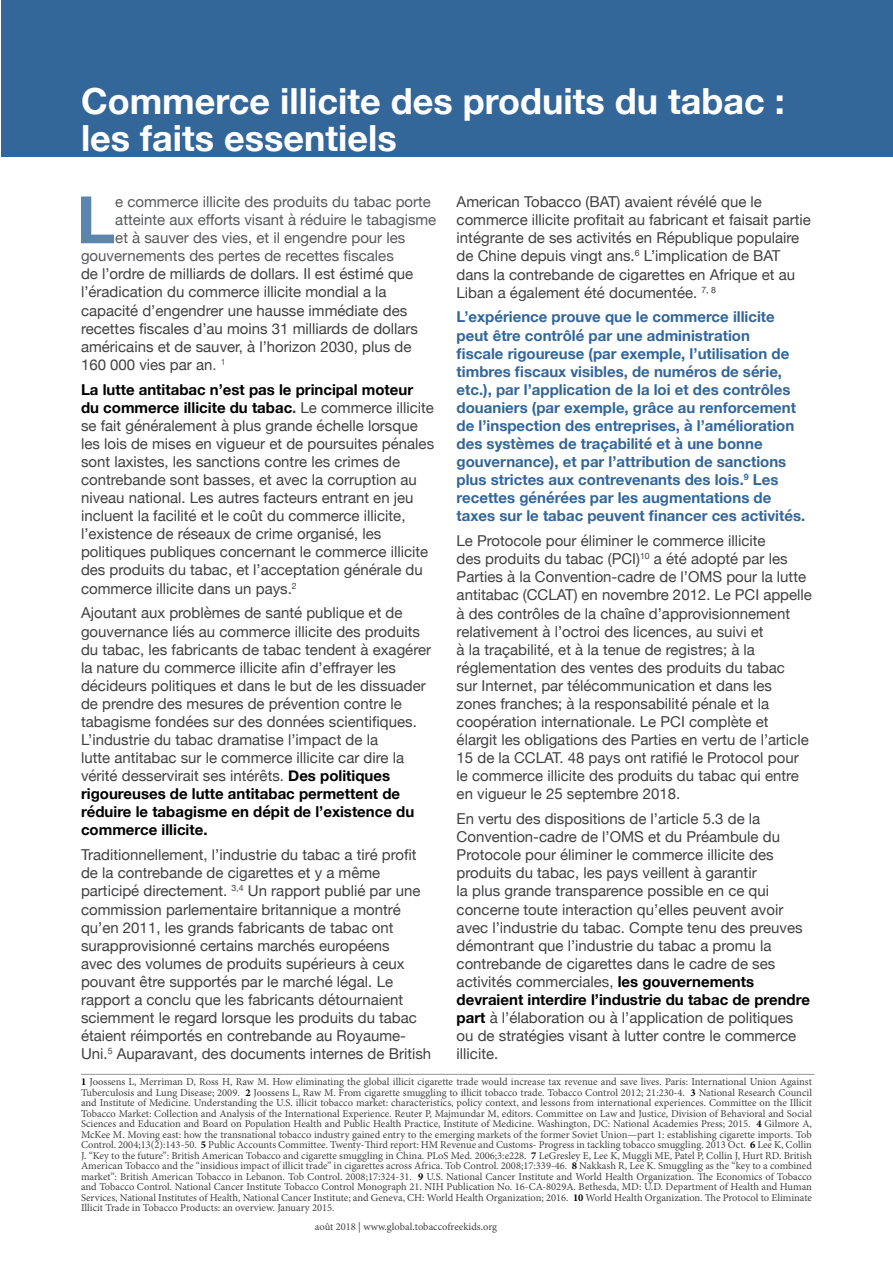
<style>
.page{position:relative;width:893px;height:1263px;background:#fff}
.page>*{position:absolute;margin:0;border:0;box-sizing:border-box;transform-origin:0 0}
.t1{font:700 65.4px "Helvetica Neue";color:#5c85ad}
.t2{font:700 36px/37.5px "Helvetica Neue";color:#fff}
.t3{font:15px/18.1px "Helvetica Neue";color:#414042}
.t4{font:700 15px/18.1px "Helvetica Neue";color:#369}
.t5{font:15px "Helvetica Neue";color:#58595b}
.t6{font:10.5px/10.5px "Minion Pro";color:#414042;text-align:justify}
.s1{font-weight:700;color:#000}
.s2{color:#58595b}
.s3{font-weight:700}
</style>
<div class="page">
<div style="left:1px;top:0;width:892px;height:156px;background:#369"></div>
<hr style="left:81px;top:1074px;width:733px;height:1px;background:#939598">
<h2 class="t2" style="left:81px;top:83px;width:705px">Commerce illicite des produits du tabac : les faits essentiels</h2>
<p class="t3" style="left:457px;top:194px;width:356px">American Tobacco (BAT) avaient révélé que le commerce illicite profitait au fabricant et faisait partie intégrante de ses activités en République populaire de Chine depuis vingt ans.<sup>6</sup> L’implication de BAT dans la contrebande de cigarettes en Afrique et au Liban a également été documentée. <sup>7,</sup> <sup>8</sup></p>
<p class="t4" style="left:457px;top:308px;width:350px">L’expérience prouve que le commerce illicite peut être contrôlé par une administration<br>fiscale rigoureuse (par exemple, l’utilisation de timbres fiscaux visibles, de numéros de série, etc.), par l’application de la loi et des contrôles douaniers (par exemple, grâce au renforcement de l’inspection des entreprises, à l’amélioration des systèmes de traçabilité et à une bonne gouvernance), et par l’attribution de sanctions plus strictes aux contrevenants des lois.<sup>9</sup> Les recettes générées par les augmentations de taxes sur le tabac peuvent financer ces activités.</p>
<p class="t3" style="left:457px;top:533px;width:357px">Le Protocole pour éliminer le commerce illicite<br>des produits du tabac (PCI)<sup>10</sup> a été adopté par les Parties à la Convention-cadre de l’OMS pour la lutte antitabac (CCLAT) en novembre 2012. Le PCI appelle à des contrôles de la chaîne d’approvisionnement relativement à l’octroi des licences, au suivi et<br>à la traçabilité, et à la tenue de registres; à la réglementation des ventes des produits du tabac<br>sur Internet, par télécommunication et dans les zones franches; à la responsabilité pénale et la coopération internationale. Le PCI complète et élargit les obligations des Parties en vertu de l’article 15 de la CCLAT. 48 pays ont ratifié le Protocol pour le commerce illicite des produits du tabac qui entre en vigueur le 25 septembre 2018.</p>
<p class="t3" style="left:457px;top:810px;width:355px">En vertu des dispositions de l’article 5.3 de la Convention-cadre de l’OMS et du Préambule du Protocole pour éliminer le commerce illicite des produits du tabac, les pays veillent à garantir<br>la plus grande transparence possible en ce qui concerne toute interaction qu’elles peuvent avoir avec l’industrie du tabac. Compte tenu des preuves démontrant que l’industrie du tabac a promu la contrebande de cigarettes dans le cadre de ses activités commerciales, <span class="s1">les gouvernements devraient interdire l’industrie du tabac de prendre part</span> à l’élaboration ou à l’application de politiques ou de stratégies visant à lutter contre le commerce illicite.</p>
<p class="t6" style="left:81px;top:1076px;width:732px"><span class="s1">1</span> Joossens L, Merriman D, Ross H, Raw M. How eliminating the global illicit cigarette trade would increase tax revenue and save lives. Paris: International Union Against Tuberculosis and Lung Disease; 2009. <span class="s1">2</span> Joossens L, Raw M. From cigarette smuggling to illicit tobacco trade. Tobacco Control 2012; 21:230-4. <span class="s1">3</span> National Research Council and Institute of Medicine. Understanding the U.S. illicit tobacco market: characteristics, policy context, and lessons from international experiences. Committee on the Illicit Tobacco Market: Collection and Analysis of the International Experience. Reuter P, Majmundar M, editors. Committee on Law and Justice, Division of Behavioral and Social Sciences and Education and Board on Population Health and Public Health Practice, Institute of Medicine. Washington, DC: National Academies Press; 2015. <span class="s1">4</span> Gilmore A, McKee M. Moving east: how the transnational tobacco industry gained entry to the emerging markets of the former Soviet Union—part 1: establishing cigarette imports. Tob Control. 2004;13(2):143-50. <span class="s1">5</span> Public Accounts Committee. Twenty-Third report: HM Revenue and Customs- Progress in tackling tobacco smuggling. 2013 Oct. <span class="s1">6</span> Lee K, Collin J. “Key to the future”: British American Tobacco and cigarette smuggling in China. PLoS Med. 2006;3:e228. <span class="s1">7</span> LeGresley E, Lee K, Muggli ME, Patel P, Collin J, Hurt RD. British American Tobacco and the “insidious impact of illicit trade” in cigarettes across Africa. Tob Control. 2008;17:339-46. <span class="s1">8</span> Nakkash R, Lee K. Smuggling as the “key to a combined market”: British American Tobacco in Lebanon. Tob Control. 2008;17:324-31. <span class="s1">9</span> U.S. National Cancer Institute and World Health Organization. The Economics of Tobacco and Tobacco Control. National Cancer Institute Tobacco Control Monograph 21. NIH Publication No. 16-CA-8029A. Bethesda, MD: U.D. Department of Health and Human Services, National Institutes of Health, National Cancer Institute; and Geneva, CH: World Health Organization; 2016. <span class="s1">10</span> World Health Organization. The Protocol to Eliminate Illicit Trade in Tobacco Products: an overview. January 2015.</p>
<h1 class="t1" style="left:76px;top:169px;width:40px">L</h1>
<p class="t5" style="left:115px;top:191px;width:317px">e commerce illicite des produits du tabac porte</p>
<p class="t5" style="left:115px;top:209px;width:323px">atteinte aux efforts visant à réduire le tabagisme</p>
<p class="t5" style="left:115px;top:227px;width:292px">et à sauver des vies, et il engendre pour les</p>
<p class="t5" style="left:81px;top:245px;width:314px">gouvernements des pertes de recettes fiscales</p>
<p class="t3" style="left:81px;top:266px;width:339px">de l’ordre de milliards de dollars. Il est éstimé que l’éradication du commerce illicite mondial a la capacité d’engendrer une hausse immédiate des recettes fiscales d’au moins 31 milliards de dollars américains et de sauver, à l’horizon 2030, plus de 160 000 vies par an<span class="s2">.</span> <sup>1</sup></p>
<p class="t3" style="left:81px;top:381px;width:355px"><span class="s1">La lutte antitabac n’est pas le principal moteur du commerce illicite du tabac</span><span class="s3">.</span> Le commerce illicite se fait généralement à plus grande échelle lorsque les lois de mises en vigueur et de poursuites pénales sont laxistes, les sanctions contre les crimes de contrebande sont basses, et avec la corruption au niveau national. Les autres facteurs entrant en jeu incluent la facilité et le coût du commerce illicite, l’existence de réseaux de crime organisé, les politiques publiques concernant le commerce illicite des produits du tabac, et l’acceptation générale du commerce illicite dans un pays.<sup>2</sup></p>
<p class="t3" style="left:81px;top:605px;width:352px">Ajoutant aux problèmes de santé publique et de gouvernance liés au commerce illicite des produits du tabac, les fabricants de tabac tendent à exagérer la nature du commerce illicite afin d’effrayer les décideurs politiques et dans le but de les dissuader de prendre des mesures de prévention contre le tabagisme fondées sur des données scientifiques.<br>L’industrie du tabac dramatise l’impact de la<br>lutte antitabac sur le commerce illicite car dire la vérité desservirait ses intérêts. <span class="s1">Des politiques rigoureuses de lutte antitabac permettent de réduire le tabagisme en dépit de l’existence du commerce illicite.</span></p>
<p class="t3" style="left:81px;top:847px;width:352px">Traditionnellement, l’industrie du tabac a tiré profit de la contrebande de cigarettes et y a même participé directement. <sup>3,4</sup> Un rapport publié par une commission parlementaire britannique a montré qu’en 2011, les grands fabricants de tabac ont surapprovisionné certains marchés européens<br>avec des volumes de produits supérieurs à ceux pouvant être supportés par le marché légal. Le rapport a conclu que les fabricants détournaient sciemment le regard lorsque les produits du tabac étaient réimportés en contrebande au Royaume-Uni.<sup>5</sup> Auparavant, des documents internes de British</p>
<p class="t6" style="left:315px;top:1221px;width:184px">août 2018 | www.global.tobaccofreekids.org</p>
</div>
